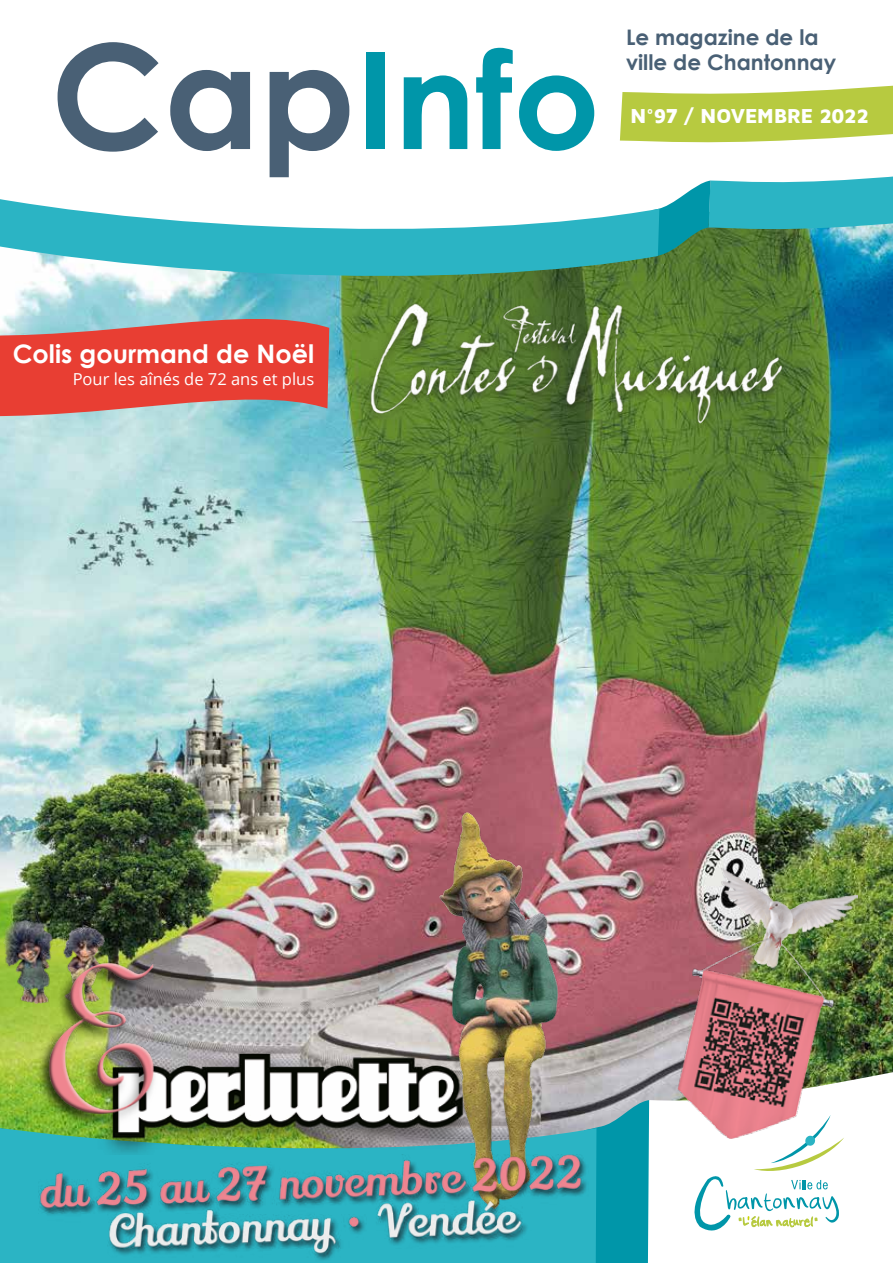
<style>
.page{position:relative;width:893px;height:1263px;background:#fff}
.page>*{position:absolute;margin:0;border:0;box-sizing:border-box;transform-origin:0 0}
.t1{font:700 135px "Century Gothic";color:#0096a9}
.t2{font:700 25.5px "Century Gothic";color:#fff}
.t3{font:700 21.45px/25.7px "Century Gothic";color:#496075}
.t4{font:900 20.85px "Maven Pro";letter-spacing:-.025em;color:#fff}
.t5{font:16.5px "Open Sans";color:#fff}
.s1{font-size:145.2px;color:#496075}
</style>
<div class="page">
<img style="left:0;top:256px;width:893px;height:844px">
<svg style="left:0;top:199px;width:659px;height:81px;fill:#2bb4c4"></svg>
<svg style="left:620px;top:85px;width:273px;height:171px"></svg>
<div style="left:630px;top:103px;width:263px;height:29px;background:#b7ca40"></div>
<svg style="left:637px;top:1035px;width:256px;height:196px"></svg>
<svg style="left:596px;top:1100px;width:53px;height:163px;background:#1198aa"></svg>
<svg style="left:0;top:1088px;width:596px;height:175px;background:#46b1af"></svg>
<svg style="left:694px;top:1139px;width:150px;height:91px"></svg>
<svg style="left:0;top:302px;width:329px;height:120px;background:#cc6e69"></svg>
<img style="left:0;top:916px;width:109px;height:87px">
<img style="left:439px;top:813px;width:118px;height:341px">
<img style="left:364px;top:298px;width:429px;height:138px">
<img style="left:26px;top:942px;width:452px;height:212px">
<img style="left:39px;top:1154px;width:549px;height:107px">
<img style="left:678px;top:867px;width:180px;height:272px">
<h1 class="t1" style="left:51px;top:-2px;width:550px"><span class="s1">Cap</span>Info</h1>
<p class="t3" style="left:626px;top:23px;width:212px">Le magazine de la ville de Chantonnay</p>
<p class="t4" style="left:630px;top:105px;width:241px">N°97 / NOVEMBRE 2022</p>
<p class="t2" style="left:13px;top:334px;width:303px">Colis gourmand de Noël</p>
<p class="t5" style="left:73px;top:368px;width:243px">Pour les aînés de 72 ans et plus</p>
</div>
